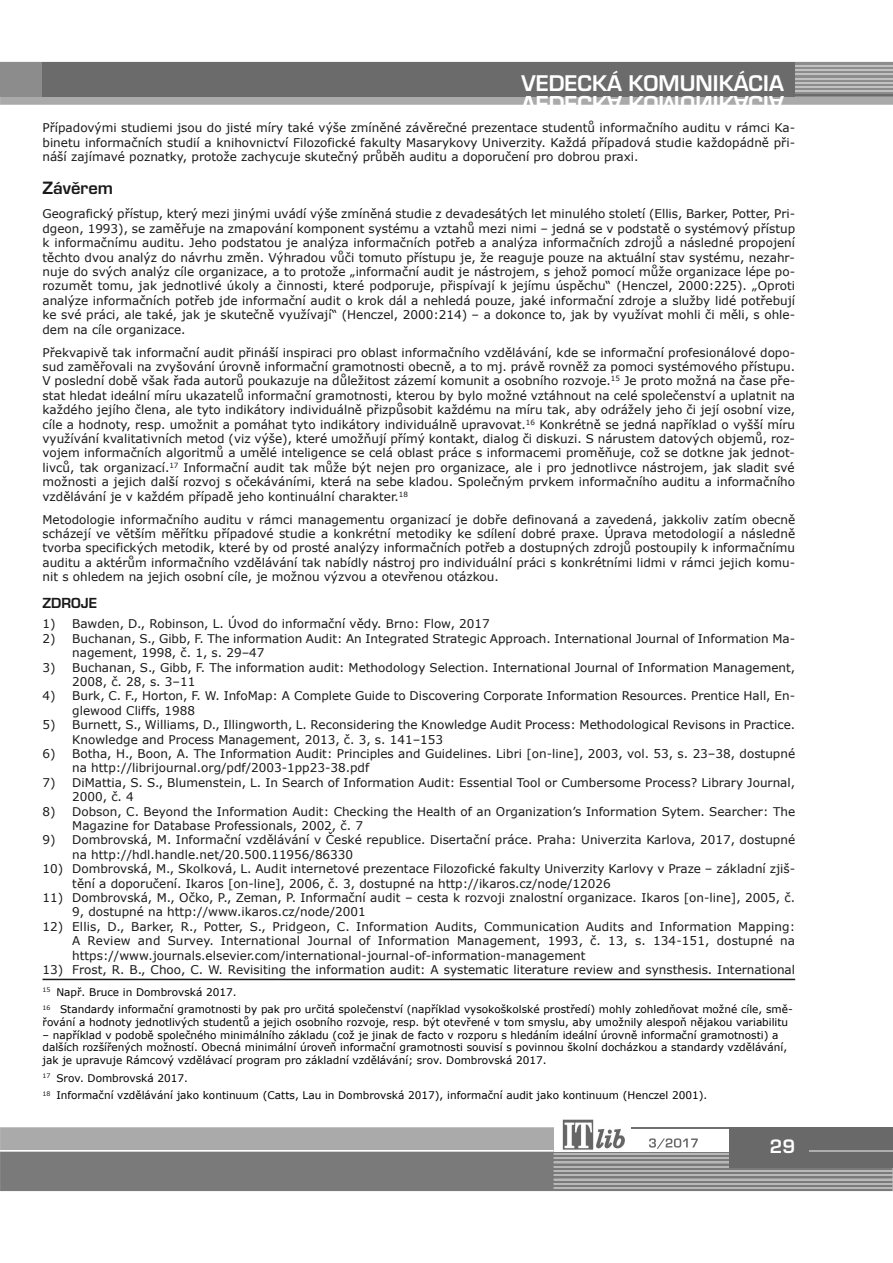
<style>
.page{position:relative;width:893px;height:1263px;background:#fff}
.page>*{position:absolute;margin:0;border:0;box-sizing:border-box;transform-origin:0 0}
.t1{font:21px "Euromode CE Bold";color:#fff}
.t2{font:18px "Euromode CE Bold";color:#fff}
.t3{font:16.5px "Euromode CE Bold";color:#191919}
.t4{font:13.5px "Euromode CE Bold";color:#191919}
.t5{font:12px/14.4px "Verdana";color:#191919}
.t6{font:10.5px/17.7px "Verdana";color:#000}
</style>
<div class="page">
<svg style="left:1px;top:1127px;width:553px;height:11px;background:#acacac"></svg>
<svg style="left:0;top:62px;width:893px;height:43px;background:#7c7c7c"></svg>
<hr style="left:795px;top:65px;width:98px;height:2px;background:#c1c1c1">
<hr style="left:631px;top:1127px;width:98px;height:2px;background:#707070">
<img style="left:562px;top:1119px;width:62px;height:19px">
<div style="left:729px;top:1127px;width:164px;height:41px;background:#696969"></div>
<hr style="left:0;top:1127px;width:1px;height:64px;background:#aaa">
<svg style="left:0;top:1138px;width:893px;height:53px;background:#8d8d8d"></svg>
<hr style="left:43px;top:979px;width:752px;height:1px;background:#191919">
<h1 class="t1" style="left:521px;top:73px;width:264px">VV EE DD EE CC KK ÁÁ KK OO MM UU NN II KK ÁÁ CC II AA</h1>
<p class="t5" style="left:43px;top:121px;width:754px;text-align:justify">Případovými studiemi jsou do jisté míry také výše zmíněné závěrečné prezentace studentů informačního auditu v rámci Ka&shy;binetu informačních studií a knihovnictví Filozofické fakulty Masarykovy Univerzity. Každá případová studie každopádně při&shy;náší zajímavé poznatky, protože zachycuje skutečný průběh auditu a doporučení pro dobrou praxi.</p>
<h3 class="t3" style="left:43px;top:178px;width:72px">ZÁVĚREM</h3>
<p class="t5" style="left:43px;top:206px;width:754px;text-align:justify">Geografický přístup, který mezi jinými uvádí výše zmíněná studie z devadesátých let minulého století (Ellis, Barker, Potter, Pri&shy;dgeon, 1993), se zaměřuje na zmapování komponent systému a vztahů mezi nimi – jedná se v podstatě o systémový přístup k informačnímu auditu. Jeho podstatou je analýza informačních potřeb a analýza informačních zdrojů a následné propojení těchto dvou analýz do návrhu změn. Výhradou vůči tomuto přístupu je, že reaguje pouze na aktuální stav systému, nezahr&shy;nuje do svých analýz cíle organizace, a to protože „informační audit je nástrojem, s jehož pomocí může organizace lépe po&shy;rozumět tomu, jak jednotlivé úkoly a činnosti, které podporuje, přispívají k jejímu úspěchu“ (Henczel, 2000:225). „Oproti analýze informačních potřeb jde informační audit o krok dál a nehledá pouze, jaké informační zdroje a služby lidé potřebují ke své práci, ale také, jak je skutečně využívají“ (Henczel, 2000:214) – a dokonce to, jak by využívat mohli či měli, s ohle&shy;dem na cíle organizace.</p>
<p class="t5" style="left:43px;top:345px;width:754px;text-align:justify">Překvapivě tak informační audit přináší inspiraci pro oblast informačního vzdělávání, kde se informační profesionálové dopo&shy;sud zaměřovali na zvyšování úrovně informační gramotnosti obecně, a to mj. právě rovněž za pomoci systémového přístupu.<br>V poslední době však řada autorů poukazuje na důležitost zázemí komunit a osobního rozvoje.<sup>15</sup> Je proto možná na čase pře&shy;stat hledat ideální míru ukazatelů informační gramotnosti, kterou by bylo možné vztáhnout na celé společenství a uplatnit na každého jejího člena, ale tyto indikátory individuálně přizpůsobit každému na míru tak, aby odrážely jeho či její osobní vize, cíle a hodnoty, resp. umožnit a pomáhat tyto indikátory individuálně upravovat.<sup>16</sup> Konkrétně se jedná například o vyšší míru využívání kvalitativních metod (viz výše), které umožňují přímý kontakt, dialog či diskuzi. S nárustem datových objemů, roz&shy;vojem informačních algoritmů a umělé inteligence se celá oblast práce s informacemi proměňuje, což se dotkne jak jednot&shy;livců, tak organizací.<sup>17</sup> Informační audit tak může být nejen pro organizace, ale i pro jednotlivce nástrojem, jak sladit své možnosti a jejich další rozvoj s očekáváními, která na sebe kladou. Společným prvkem informačního auditu a informačního vzdělávání je v každém případě jeho kontinuální charakter.<sup>18</sup></p>
<p class="t5" style="left:43px;top:511px;width:754px;text-align:justify">Metodologie informačního auditu v rámci managementu organizací je dobře definovaná a zavedená, jakkoliv zatím obecně scházejí ve větším měřítku případové studie a konkrétní metodiky ke sdílení dobré praxe. Úprava metodologií a následně tvorba specifických metodik, které by od prosté analýzy informačních potřeb a dostupných zdrojů postoupily k informačnímu auditu a aktérům informačního vzdělávání tak nabídly nástroj pro individuální práci s konkrétními lidmi v rámci jejich komu&shy;nit s ohledem na jejich osobní cíle, je možnou výzvou a otevřenou otázkou.</p>
<p class="t4" style="left:43px;top:595px;width:56px">ZDROJE</p>
<p class="t5" style="left:43px;top:616px;width:449px">1) Bawden, D., Robinson, L. Úvod do informační vědy. Brno: Flow, 2017</p>
<p class="t5" style="left:72px;top:631px;width:724px;text-indent:-30px">2) Buchanan, S., Gibb, F. The information Audit: An Integrated Strategic Approach. International Journal of Information Ma&shy;nagement, 1998, č. 1, s. 29–47</p>
<p class="t5" style="left:72px;top:659px;width:724px;text-indent:-30px">3) Buchanan, S., Gibb, F. The information audit: Methodology Selection. International Journal of Information Management,<br>2008, č. 28, s. 3–11</p>
<p class="t5" style="left:72px;top:688px;width:724px;text-indent:-30px">4) Burk, C. F., Horton, F. W. InfoMap: A Complete Guide to Discovering Corporate Information Resources. Prentice Hall, En&shy;glewood Cliffs, 1988</p>
<p class="t5" style="left:72px;top:717px;width:724px;text-indent:-30px">5) Burnett, S., Williams, D., Illingworth, L. Reconsidering the Knowledge Audit Process: Methodological Revisons in Practice.<br>Knowledge and Process Management, 2013, č. 3, s. 141–153</p>
<p class="t5" style="left:72px;top:746px;width:724px;text-indent:-30px">6) Botha, H., Boon, A. The Information Audit: Principles and Guidelines. Libri [on-line], 2003, vol. 53, s. 23–38, dostupné na http://librijournal.org/pdf/2003-1pp23-38.pdf</p>
<p class="t5" style="left:72px;top:775px;width:724px;text-indent:-30px">7) DiMattia, S. S., Blumenstein, L. In Search of Information Audit: Essential Tool or Cumbersome Process? Library Journal,<br>2000, č. 4</p>
<p class="t5" style="left:72px;top:803px;width:724px;text-indent:-30px">8) Dobson, C. Beyond the Information Audit: Checking the Health of an Organization’s Information Sytem. Searcher: The<br>Magazine for Database Professionals, 2002, č. 7</p>
<p class="t5" style="left:72px;top:832px;width:724px;text-indent:-30px">9) Dombrovská, M. Informační vzdělávání v České republice. Disertační práce. Praha: Univerzita Karlova, 2017, dostupné na http://hdl.handle.net/20.500.11956/86330</p>
<p class="t5" style="left:72px;top:861px;width:724px;text-indent:-30px">10) Dombrovská, M., Skolková, L. Audit internetové prezentace Filozofické fakulty Univerzity Karlovy v Praze – základní zjiš&shy;tění a doporučení. Ikaros [on-line], 2006, č. 3, dostupné na http://ikaros.cz/node/12026</p>
<p class="t5" style="left:72px;top:890px;width:724px;text-indent:-30px">11) Dombrovská, M., Očko, P., Zeman, P. Informační audit – cesta k rozvoji znalostní organizace. Ikaros [on-line], 2005, č.<br>9, dostupné na http://www.ikaros.cz/node/2001</p>
<p class="t5" style="left:72px;top:919px;width:724px;text-align:justify;text-indent:-30px">12) Ellis, D., Barker, R., Potter, S., Pridgeon, C. Information Audits, Communication Audits and Information Mapping:<br>A Review and Survey. International Journal of Information Management, 1993, č. 13, s. 134-151, dostupné na https://www.journals.elsevier.com/international-journal-of-information-management</p>
<p class="t5" style="left:42px;top:962px;width:754px">13) Frost, R. B., Choo, C. W. Revisiting the information audit: A systematic literature review and synsthesis. International</p>
<p class="t6" style="left:43px;top:983px;width:752px"><sup>15</sup> Např. Bruce in Dombrovská 2017.<br><sup>16</sup> Standardy informační gramotnosti by pak pro určitá společenství (například vysokoškolské prostředí) mohly zohledňovat možné cíle, smě-</p>
<p class="t6" style="left:43px;top:1013px;width:747px">řování a hodnoty jednotlivých studentů a jejich osobního rozvoje, resp. být otevřené v tom smyslu, aby umožnily alespoň nějakou variabilitu</p>
<p class="t6" style="left:43px;top:1028px;width:746px;line-height:12.6px">– například v podobě společného minimálního základu (což je jinak de facto v rozporu s hledáním ideální úrovně informační gramotnosti) a dalších rozšířených možností. Obecná minimální úroveň informační gramotnosti souvisí s povinnou školní docházkou a standardy vzdělávání, jak je upravuje Rámcový vzdělávací program pro základní vzdělávání; srov. Dombrovská 2017.</p>
<p class="t6" style="left:43px;top:1068px;width:666px"><sup>17</sup> Srov. Dombrovská 2017.<br><sup>18</sup> Informační vzdělávání jako kontinuum (Catts, Lau in Dombrovská 2017), informační audit jako kontinuum (Henczel 2001).</p>
<h2 class="t2" style="left:770px;top:1135px;width:27px">29</h2>
</div>
